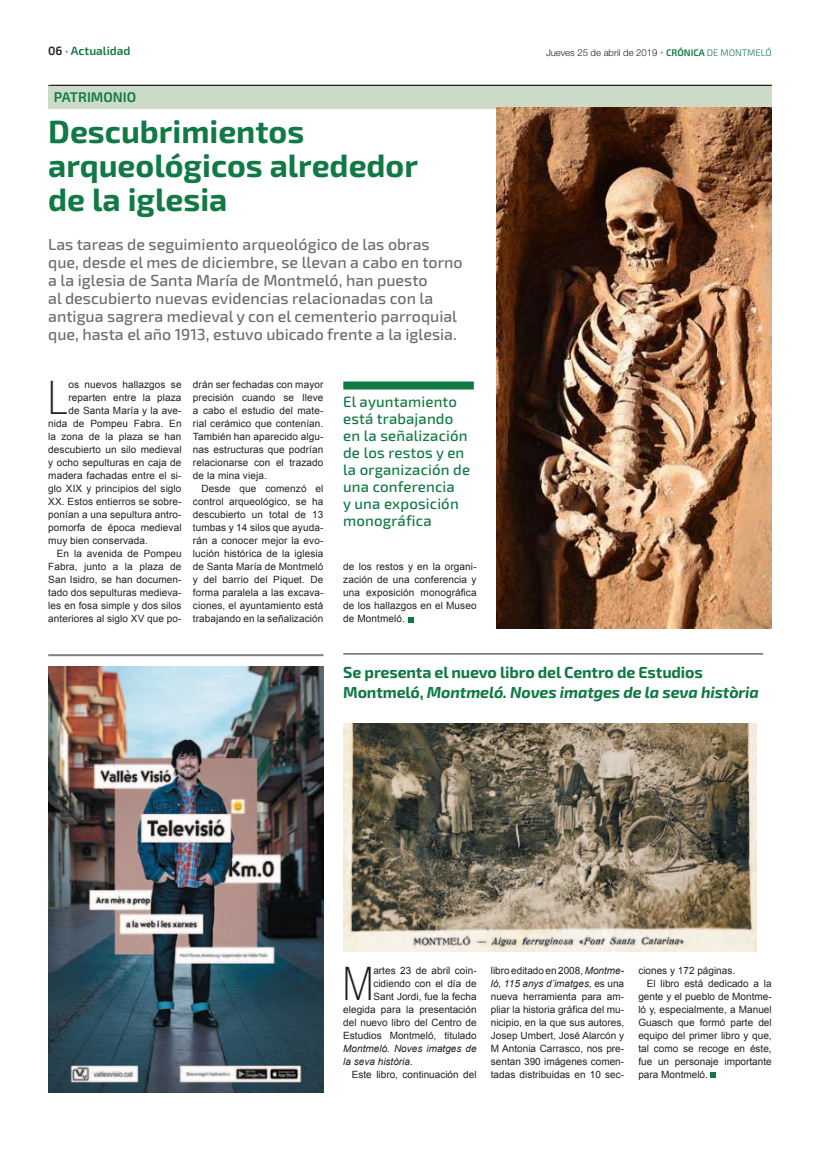
<style>
.page{position:relative;width:820px;height:1163px;background:#fff}
.page>*{position:absolute;margin:0;border:0;box-sizing:border-box;transform-origin:0 0}
.t1{font:100 condensed 46.4px "Helvetica Neue";color:#231f20}
.t2{font:700 32px/34px "Exo 2";color:#117943}
.t3{font:500 16px/18px "Exo 2";color:#6a6c6f}
.t4{font:700 16px/20px "Exo 2";letter-spacing:-.01em;color:#117943}
.t5{font:500 15px/17px "Exo 2";letter-spacing:.01em;color:#117943}
.t6{font:600 14px "Exo 2";color:#117943}
.t7{font:600 12px "Exo 2";color:#117943}
.t8{font:10px/13px "Arial";letter-spacing:.01em;color:#231f20;text-align:justify}
.t9{font:italic 10px/13px "Arial";color:#231f20}
.t10{font:300 9.5px "Helvetica Neue";color:#231f20}
.s1{color:#231f20}
.s2{font-weight:700;font-size:13px;color:#8d8b8e}
.s3{font-family:"Exo 2";font-weight:700;font-size:13px;color:#8d8b8e}
.s4{font-family:"Exo 2";font-weight:600;color:#117943}
.s5{font-family:"Exo 2";color:#117943}
.s6{font-style:italic}
</style>
<div class="page">
<hr style="left:48px;top:654px;width:275px;height:2px;background:#808285">
<img style="left:48px;top:666px;width:275px;height:425px">
<div style="left:48px;top:85px;width:723px;height:24px;background:#cbdbc7"></div>
<hr style="left:48px;top:85px;width:723px;height:1px;background:#231f20">
<img style="left:496px;top:108px;width:275px;height:520px">
<img style="left:343px;top:723px;width:413px;height:227px">
<svg style="left:710px;top:1072px;width:5px;height:5px"></svg>
<hr style="left:343px;top:653px;width:420px;height:1px;background:#231f20">
<svg style="left:408px;top:617px;width:5px;height:5px"></svg>
<div style="left:343px;top:381px;width:130px;height:8px;background:#117943"></div>
<p class="t7" style="left:48px;top:43px;width:84px"><span class="s1">06</span> <span class="s2">·</span> Actualidad</p>
<p class="t10" style="left:546px;top:46px;width:227px">Jueves 25 de abril de 2019 <span class="s3">·</span> <span class="s4">CRÓNICA</span> <span class="s5">DE MONTMELÓ</span></p>
<h3 class="t6" style="left:54px;top:88px;width:84px">PATRIMONIO</h3>
<h2 class="t2" style="left:48px;top:116px;width:371px">Descubrimientos arqueológicos alrededor de la iglesia</h2>
<p class="t3" style="left:48px;top:235px;width:416px">Las tareas de seguimiento arqueológico de las obras que, desde el mes de diciembre, se llevan a cabo en torno a la iglesia de Santa María de Montmeló, han puesto<br>al descubierto nuevas evidencias relacionadas con la antigua sagrera medieval y con el cementerio parroquial que, hasta el año 1913, estuvo ubicado frente a la iglesia.</p>
<h1 class="t1" style="left:48px;top:372px;width:21px">L</h1>
<p class="t8" style="left:68px;top:378px;width:114px">os nuevos hallazgos se</p>
<p class="t8" style="left:68px;top:391px;width:114px">reparten entre la plaza</p>
<p class="t8" style="left:68px;top:404px;width:114px">de Santa María y la ave-</p>
<p class="t8" style="left:48px;top:417px;width:135px">nida de Pompeu Fabra. En</p>
<p class="t8" style="left:48px;top:430px;width:135px">la zona de la plaza se han</p>
<p class="t8" style="left:48px;top:443px;width:135px">descubierto un silo medieval</p>
<p class="t8" style="left:48px;top:456px;width:135px">y ocho sepulturas en caja de</p>
<p class="t8" style="left:48px;top:469px;width:135px">madera fachadas entre el si-</p>
<p class="t8" style="left:48px;top:482px;width:135px">glo XIX y principios del siglo</p>
<p class="t8" style="left:48px;top:495px;width:135px">XX. Estos entierros se sobre-</p>
<p class="t8" style="left:48px;top:508px;width:135px">ponían a una sepultura antro-</p>
<p class="t8" style="left:48px;top:521px;width:135px">pomorfa de época medieval</p>
<p class="t8" style="left:48px;top:534px;width:101px">muy bien conservada.</p>
<p class="t8" style="left:57px;top:547px;width:126px">En la avenida de Pompeu</p>
<p class="t8" style="left:48px;top:560px;width:135px">Fabra, junto a la plaza de</p>
<p class="t8" style="left:48px;top:573px;width:135px">San Isidro, se han documen-</p>
<p class="t8" style="left:48px;top:586px;width:135px">tado dos sepulturas medieva-</p>
<p class="t8" style="left:48px;top:599px;width:135px">les en fosa simple y dos silos</p>
<p class="t8" style="left:48px;top:612px;width:135px">anteriores al siglo XV que po-</p>
<p class="t8" style="left:193px;top:378px;width:132px">drán ser fechadas con mayor precisión cuando se lleve a cabo el estudio del mate&shy;rial cerámico que contenían.<br>También han aparecido algu&shy;nas estructuras que podrían relacionarse con el trazado de la mina vieja.</p>
<p class="t8" style="left:193px;top:482px;width:132px;text-indent:8px">Desde que comenzó el control arqueológico, se ha descubierto un total de 13 tumbas y 14 silos que ayuda&shy;rán a conocer mejor la evo&shy;lución histórica de la iglesia de Santa María de Montmeló y del barrio del Piquet. De forma paralela a las excava&shy;ciones, el ayuntamiento está trabajando en la señalización</p>
<h3 class="t5" style="left:343px;top:394px;width:128px">El ayuntamiento está trabajando en la señalización de los restos y en la organización de una conferencia<br>y una exposición monográfica</h3>
<p class="t8" style="left:343px;top:560px;width:135px">de los restos y en la organi&shy;zación de una conferencia y una exposición monográfica de los hallazgos en el Museo de Montmeló.</p>
<h3 class="t4" style="left:343px;top:663px;width:417px">Se presenta el nuevo libro del Centro de Estudios<br>Montmeló, <span class="s6">Montmeló. Noves imatges de la seva història</span></h3>
<p class="t8" style="left:343px;top:963px;width:135px;text-align:right">artes 23 de abril coin&shy;cidiendo con el día de<br>Sant Jordi, fue la fecha elegida para la presentación del nuevo libro del Centro de<br>Estudios Montmeló, titulado</p>
<p class="t9" style="left:343px;top:1041px;width:135px">Montmeló. Noves imatges de la seva història.</p>
<p class="t8" style="left:351px;top:1067px;width:126px">Este libro, continuación del</p>
<h1 class="t1" style="left:343px;top:957px;width:32px">M</h1>
<p class="t8" style="left:490px;top:963px;width:135px">libro editado en 2008, <span class="s6">Montme&shy;ló, 115 anys d’imatges,</span> es una nueva herramienta para am&shy;pliar la historia gráfica del mu&shy;nicipio, en la que sus autores, Josep Umbert, José Alarcón y M Antonia Carrasco, nos pre&shy;sentan 390 imágenes comen&shy;tadas distribuidas en 10 sec-</p>
<p class="t8" style="left:638px;top:963px;width:98px">ciones y 172 páginas.</p>
<p class="t8" style="left:646px;top:976px;width:126px">El libro está dedicado a la</p>
<p class="t8" style="left:638px;top:989px;width:135px">gente y el pueblo de Montme-</p>
<p class="t8" style="left:638px;top:1002px;width:135px">ló y, especialmente, a Manuel</p>
<p class="t8" style="left:638px;top:1015px;width:135px">Guasch que formó parte del</p>
<p class="t8" style="left:638px;top:1028px;width:135px">equipo del primer libro y que,</p>
<p class="t8" style="left:638px;top:1041px;width:135px">tal como se recoge en éste,</p>
<p class="t8" style="left:638px;top:1054px;width:135px">fue un personaje importante</p>
<p class="t8" style="left:638px;top:1067px;width:71px">para Montmeló.</p>
</div>
